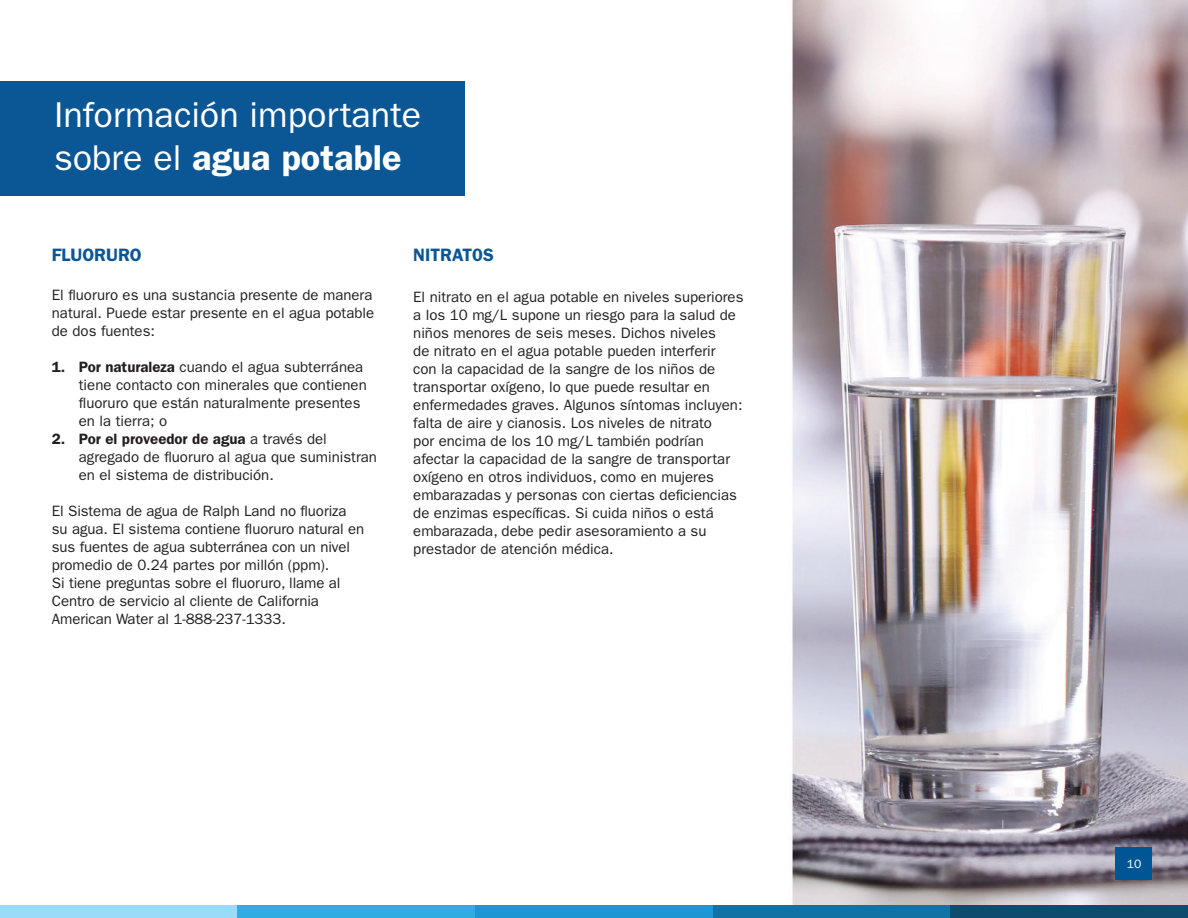
<style>
.page{position:relative;width:1188px;height:918px;background:#fff}
.page>*{position:absolute;margin:0;border:0;box-sizing:border-box;transform-origin:0 0}
.t1{font:36px/43.2px "ITC Franklin Gothic Std";color:#fff}
.t2{font:600 18px "ITC Franklin Gothic Std";color:#0b5795}
.t3{font:15px/18px "ITC Franklin Gothic Std";color:#231f20}
.t4{font:12.15px "ITC Franklin Gothic Std";color:#fff}
.s1{font-weight:600}
</style>
<div class="page">
<img style="left:792px;top:1px;width:396px;height:904px">
<div style="left:0;top:905px;width:238px;height:13px;background:#99dbf8"></div>
<div style="left:238px;top:905px;width:237px;height:13px;background:#2face2"></div>
<div style="left:475px;top:905px;width:238px;height:13px;background:#1e96d3"></div>
<div style="left:713px;top:905px;width:237px;height:13px;background:#1372a4"></div>
<div style="left:950px;top:905px;width:238px;height:13px;background:#0e4b6e"></div>
<div style="left:1116px;top:848px;width:36px;height:32px;background:#005594"></div>
<div style="left:0;top:81px;width:464px;height:114px;background:#0b5795"></div>
<h1 class="t1" style="left:54px;top:93px;width:369px">Información importante sobre el <span class="s1">agua potable</span></h1>
<p class="t2" style="left:52px;top:244px;width:91px">FLUORURO</p>
<p class="t3" style="left:52px;top:286px;width:324px">El fluoruro es una sustancia presente de manera natural. Puede estar presente en el agua potable de dos fuentes:</p>
<p class="t3" style="left:79px;top:358px;width:290px;text-indent:-27px"><span class="s1">1. Por naturaleza</span> cuando el agua subterránea tiene contacto con minerales que contienen fluoruro que están naturalmente presentes en la tierra; o</p>
<p class="t3" style="left:79px;top:430px;width:300px;text-indent:-27px"><span class="s1">2. Por el proveedor de agua</span> a través del agregado de fluoruro al agua que suministran en el sistema de distribución.</p>
<p class="t3" style="left:52px;top:502px;width:314px">El Sistema de agua de Ralph Land no fluoriza su agua. El sistema contiene fluoruro natural en sus fuentes de agua subterránea con un nivel promedio de 0.24 partes por millón (ppm).<br>Si tiene preguntas sobre el fluoruro, llame al Centro de servicio al cliente de California American Water al 1-888-237-1333.</p>
<p class="t2" style="left:413px;top:244px;width:82px">NITRAT0S</p>
<p class="t3" style="left:413px;top:288px;width:332px">El nitrato en el agua potable en niveles superiores a los 10 mg/L supone un riesgo para la salud de niños menores de seis meses. Dichos niveles<br>de nitrato en el agua potable pueden interferir<br>con la capacidad de la sangre de los niños de transportar oxígeno, lo que puede resultar en enfermedades graves. Algunos síntomas incluyen: falta de aire y cianosis. Los niveles de nitrato<br>por encima de los 10 mg/L también podrían afectar la capacidad de la sangre de transportar oxígeno en otros individuos, como en mujeres embarazadas y personas con ciertas deficiencias de enzimas específicas. Si cuida niños o está embarazada, debe pedir asesoramiento a su prestador de atención médica.</p>
<p class="t4" style="left:1127px;top:857px;width:16px">10</p>
</div>
